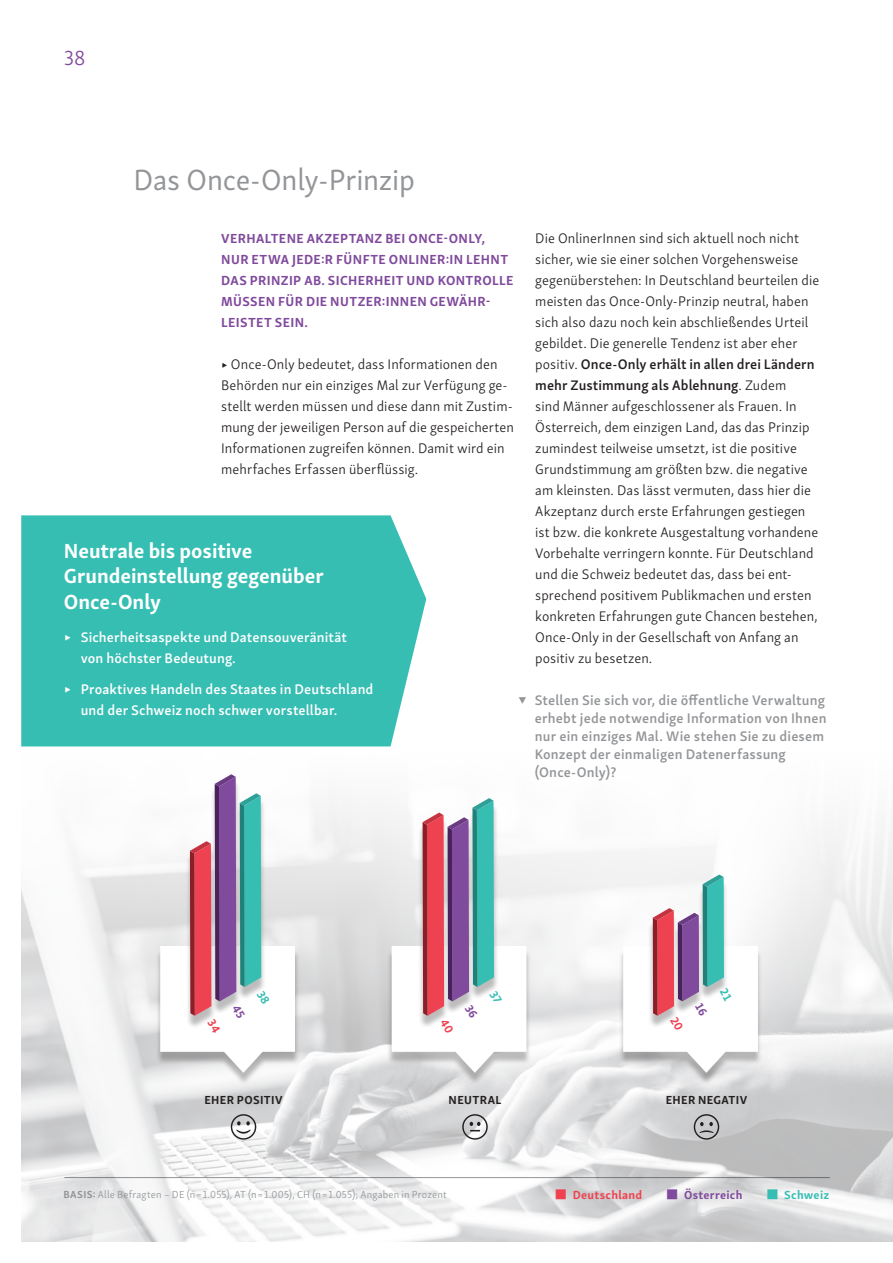
<style>
.page{position:relative;width:893px;height:1263px;background:#fff}
.page>*{position:absolute;margin:0;border:0;box-sizing:border-box;transform-origin:0 0}
.t1{font:30px "Skolar Sans Latn";letter-spacing:-.005em;color:#939598}
.t2{font:700 21px/25.5px "Skolar Sans Latn";color:#fff}
.t3{font:300 21px "Skolar Sans Latn";color:#804a9d}
.t4{font:300 14.25px/21px "Skolar Sans Latn";letter-spacing:.005em;color:#231f20}
.t5{font:600 14.25px/18px "Skolar Sans Latn";letter-spacing:.015em;color:#939598}
.t6{font:600 14.25px/21px "Skolar Sans Latn";letter-spacing:.01em;color:#fff}
.t7{font:700 13.5px/21px "Skolar Sans Latn";letter-spacing:.03em;color:#804a9d}
.t8{font:700 12px "Skolar Sans Latn";letter-spacing:.03em;color:#231f20}
.t9{font:700 12px "Skolar Sans Latn";letter-spacing:.025em;color:#ee4250}
.t10{font:700 12px "Skolar Sans Latn";letter-spacing:.025em;color:#804a9d}
.t11{font:700 12px "Skolar Sans Latn";letter-spacing:.02em;color:#36beb3}
.t12{font:300 10.5px "Skolar Sans Latn";letter-spacing:.02em;color:#939598}
.s1{font-weight:600}
.s2{font-weight:700;font-size:16.5px}
.s3{font-size:21px}
.s4{font-weight:700}
.s5{font-weight:300;font-size:37.5px}
</style>
<div class="page">
<img style="left:21px;top:746px;width:872px;height:496px">
<div style="left:21px;top:515px;width:405px;height:231px;background:#36beb3"></div>
<hr style="left:64px;top:1177px;width:766px;height:1px;background:#939598">
<div style="left:155px;top:950px;width:145px;height:135px;background:#231f20;opacity:.3"></div>
<div style="left:387px;top:950px;width:144px;height:135px;background:#231f20;opacity:.3"></div>
<div style="left:618px;top:950px;width:145px;height:135px;background:#231f20;opacity:.3"></div>
<svg style="left:231px;top:1114px;width:25px;height:26px"></svg>
<svg style="left:462px;top:1114px;width:26px;height:26px"></svg>
<svg style="left:694px;top:1114px;width:25px;height:26px"></svg>
<svg style="left:160px;top:774px;width:135px;height:299px"></svg>
<svg style="left:392px;top:798px;width:134px;height:275px"></svg>
<svg style="left:623px;top:874px;width:135px;height:199px"></svg>
<h2 class="t3" style="left:64px;top:42px;width:23px">38</h2>
<h1 class="t1" style="left:134px;top:157px;width:283px">Das Once-Only-Prinzip</h1>
<p class="t4" style="left:535px;top:226px;width:286px">Die OnlinerInnen sind sich aktuell noch nicht sicher, wie sie einer solchen Vorgehensweise gegenüberstehen: In Deutschland beurteilen die meisten das Once-Only-Prinzip neutral, haben sich also dazu noch kein abschließendes Urteil gebildet. Die generelle Tendenz ist aber eher positiv. <span class="s1">Once-Only erhält in allen drei Ländern mehr Zustimmung als Ablehnung</span>. Zudem<br>sind Männer aufgeschlossener als Frauen. In Österreich, dem einzigen Land, das das Prinzip zumindest teilweise umsetzt, ist die positive Grundstimmung am größten bzw. die negative am kleinsten. Das lässt vermuten, dass hier die Akzeptanz durch erste Erfahrungen gestiegen ist bzw. die konkrete Ausgestaltung vorhandene Vorbehalte verringern konnte. Für Deutschland und die Schweiz bedeutet das, dass bei ent&shy;sprechend positivem Publikmachen und ersten konkreten Erfahrungen gute Chancen bestehen, Once-Only in der Gesellschaft von Anfang an positiv zu besetzen.</p>
<p class="t7" style="left:221px;top:226px;width:294px">VERHALTENE AKZEPTANZ BEI ONCE-ONLY, NUR ETWA JEDE:R FÜNFTE ONLINER:IN LEHNT DAS PRINZIP AB. SICHERHEIT UND KONTROLLE MÜSSEN FÜR DIE NUTZER:INNEN GEWÄHR-LEISTET SEIN.</p>
<p class="t4" style="left:221px;top:352px;width:294px">▶ Once-Only bedeutet, dass Informationen den Behörden nur ein einziges Mal zur Verfügung ge&shy;stellt werden müssen und diese dann mit Zustim&shy;mung der jeweiligen Person auf die gespeicherten Informationen zugreifen können. Damit wird ein mehrfaches Erfassen überflüssig.</p>
<h2 class="t2" style="left:64px;top:536px;width:261px">Neutrale bis positive<br>Grundeinstellung gegenüber<br>Once-Only</h2>
<p class="t6" style="left:81px;top:625px;width:268px;text-indent:-17px"><span class="s2">▶</span> Sicherheitsaspekte und Datensouveränität von höchster Bedeutung.</p>
<p class="t6" style="left:81px;top:678px;width:294px;text-indent:-17px"><span class="s2">▶</span> Proaktives Handeln des Staates in Deutschland und der Schweiz noch schwer vorstellbar.</p>
<p class="t5" style="left:535px;top:690px;width:293px;text-indent:-17px"><span class="s3">▼</span> Stellen Sie sich vor, die öffentliche Verwaltung erhebt jede notwendige Information von Ihnen nur ein einziges Mal. Wie stehen Sie zu diesem Konzept der einmaligen Datenerfassung (Once-Only)?</p>
<p class="t8" style="left:204px;top:1090px;width:80px">EHER POSITIV</p>
<p class="t8" style="left:449px;top:1090px;width:54px">NEUTRAL</p>
<p class="t8" style="left:666px;top:1090px;width:83px">EHER NEGATIV</p>
<p class="t12" style="left:63px;top:1187px;width:385px"><span class="s4">BASIS:</span> Alle Befragten – DE (n = 1.055), AT (n = 1.005), CH (n = 1.055); Angaben in Prozent</p>
<p class="t9" style="left:553px;top:1185px;width:91px"><span class="s5">■</span> Deutschland</p>
<p class="t10" style="left:664px;top:1185px;width:80px"><span class="s5">■</span> Österreich</p>
<p class="t11" style="left:764px;top:1185px;width:66px"><span class="s5">■</span> Schweiz</p>
</div>
